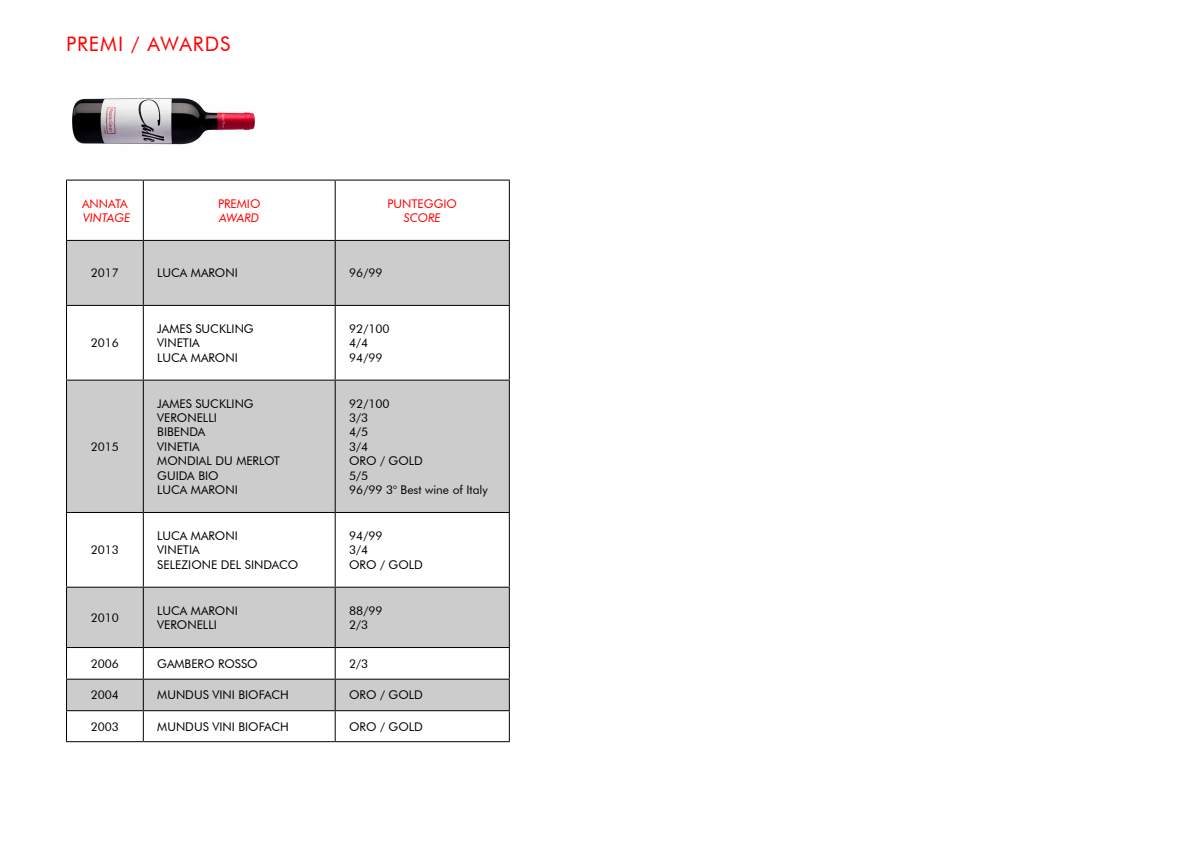
<style>
.page{position:relative;width:1191px;height:842px;background:#fff}
.page>*{position:absolute;margin:0;border:0;box-sizing:border-box;transform-origin:0 0}
.t1{font:20px "Futura BT";letter-spacing:.05em;color:#f00}
.t2{font:12px/14.4px "Futura BT";color:#000}
.t3{font:12px "Futura BT";color:#f00}
.t4{font:italic 12px "Futura BT";color:#f00}
</style>
<div class="page">
<svg style="left:67px;top:241px;width:442px;height:469px;fill:#ccc"></svg>
<hr style="left:66px;top:180px;width:77px;height:1px;background:#000">
<hr style="left:66px;top:181px;width:1px;height:59px;background:#000">
<hr style="left:143px;top:180px;width:192px;height:1px;background:#000">
<hr style="left:143px;top:181px;width:1px;height:59px;background:#000">
<hr style="left:335px;top:180px;width:175px;height:1px;background:#000">
<hr style="left:335px;top:181px;width:1px;height:59px;background:#000">
<hr style="left:509px;top:181px;width:1px;height:59px;background:#000">
<hr style="left:66px;top:240px;width:77px;height:1px;background:#000">
<hr style="left:66px;top:241px;width:1px;height:64px;background:#000">
<hr style="left:143px;top:240px;width:192px;height:1px;background:#000">
<hr style="left:143px;top:241px;width:1px;height:64px;background:#000">
<hr style="left:335px;top:240px;width:175px;height:1px;background:#000">
<hr style="left:335px;top:241px;width:1px;height:64px;background:#000">
<hr style="left:509px;top:241px;width:1px;height:64px;background:#000">
<hr style="left:66px;top:305px;width:77px;height:1px;background:#000">
<hr style="left:66px;top:306px;width:1px;height:74px;background:#000">
<hr style="left:143px;top:305px;width:192px;height:1px;background:#000">
<hr style="left:143px;top:306px;width:1px;height:74px;background:#000">
<hr style="left:335px;top:305px;width:175px;height:1px;background:#000">
<hr style="left:335px;top:306px;width:1px;height:74px;background:#000">
<hr style="left:509px;top:306px;width:1px;height:74px;background:#000">
<hr style="left:66px;top:380px;width:77px;height:1px;background:#000">
<hr style="left:66px;top:381px;width:1px;height:131px;background:#000">
<hr style="left:143px;top:380px;width:192px;height:1px;background:#000">
<hr style="left:143px;top:381px;width:1px;height:131px;background:#000">
<hr style="left:335px;top:380px;width:175px;height:1px;background:#000">
<hr style="left:335px;top:381px;width:1px;height:131px;background:#000">
<hr style="left:509px;top:381px;width:1px;height:131px;background:#000">
<hr style="left:66px;top:512px;width:77px;height:1px;background:#000">
<hr style="left:66px;top:513px;width:1px;height:74px;background:#000">
<hr style="left:143px;top:512px;width:192px;height:1px;background:#000">
<hr style="left:143px;top:513px;width:1px;height:74px;background:#000">
<hr style="left:335px;top:512px;width:175px;height:1px;background:#000">
<hr style="left:335px;top:513px;width:1px;height:74px;background:#000">
<hr style="left:509px;top:513px;width:1px;height:74px;background:#000">
<hr style="left:66px;top:587px;width:77px;height:1px;background:#000">
<hr style="left:66px;top:588px;width:1px;height:59px;background:#000">
<hr style="left:143px;top:587px;width:192px;height:1px;background:#000">
<hr style="left:143px;top:588px;width:1px;height:59px;background:#000">
<hr style="left:335px;top:587px;width:175px;height:1px;background:#000">
<hr style="left:335px;top:588px;width:1px;height:59px;background:#000">
<hr style="left:509px;top:588px;width:1px;height:59px;background:#000">
<hr style="left:66px;top:647px;width:77px;height:1px;background:#000">
<hr style="left:66px;top:648px;width:1px;height:31px;background:#000">
<hr style="left:143px;top:647px;width:192px;height:1px;background:#000">
<hr style="left:143px;top:648px;width:1px;height:31px;background:#000">
<hr style="left:335px;top:647px;width:175px;height:1px;background:#000">
<hr style="left:335px;top:648px;width:1px;height:31px;background:#000">
<hr style="left:509px;top:648px;width:1px;height:31px;background:#000">
<hr style="left:66px;top:679px;width:77px;height:1px;background:#000">
<hr style="left:66px;top:680px;width:1px;height:30px;background:#000">
<hr style="left:143px;top:679px;width:192px;height:1px;background:#000">
<hr style="left:143px;top:680px;width:1px;height:30px;background:#000">
<hr style="left:335px;top:679px;width:175px;height:1px;background:#000">
<hr style="left:335px;top:680px;width:1px;height:30px;background:#000">
<hr style="left:509px;top:680px;width:1px;height:30px;background:#000">
<hr style="left:66px;top:710px;width:77px;height:1px;background:#000">
<hr style="left:66px;top:711px;width:1px;height:30px;background:#000">
<hr style="left:143px;top:710px;width:192px;height:1px;background:#000">
<hr style="left:143px;top:711px;width:1px;height:30px;background:#000">
<hr style="left:335px;top:710px;width:175px;height:1px;background:#000">
<hr style="left:335px;top:711px;width:1px;height:30px;background:#000">
<hr style="left:509px;top:711px;width:1px;height:30px;background:#000">
<hr style="left:66px;top:741px;width:77px;height:1px;background:#000">
<hr style="left:143px;top:741px;width:192px;height:1px;background:#000">
<hr style="left:335px;top:741px;width:175px;height:1px;background:#000">
<img style="left:72px;top:98px;width:183px;height:47px">
<h1 class="t1" style="left:66px;top:32px;width:166px">PREMI / AWARDS</h1>
<p class="t3" style="left:82px;top:196px;width:47px">ANNATA</p>
<p class="t4" style="left:83px;top:210px;width:49px">VINTAGE</p>
<p class="t3" style="left:218px;top:196px;width:44px">PREMIO</p>
<p class="t4" style="left:219px;top:210px;width:42px">AWARD</p>
<p class="t3" style="left:387px;top:196px;width:71px">PUNTEGGIO</p>
<p class="t4" style="left:404px;top:210px;width:39px">SCORE</p>
<p class="t2" style="left:91px;top:266px;width:30px">2017</p>
<p class="t2" style="left:157px;top:266px;width:82px">LUCA MARONI</p>
<p class="t2" style="left:349px;top:266px;width:35px">96/99</p>
<p class="t2" style="left:91px;top:336px;width:30px">2016</p>
<p class="t2" style="left:91px;top:439px;width:30px">2015</p>
<p class="t2" style="left:91px;top:543px;width:30px">2013</p>
<p class="t2" style="left:157px;top:321px;width:98px">JAMES SUCKLING<br>VINETIA<br>LUCA MARONI</p>
<p class="t2" style="left:349px;top:321px;width:42px">92/100<br>4/4<br>94/99</p>
<p class="t2" style="left:157px;top:396px;width:124px">JAMES SUCKLING<br>VERONELLI<br>BIBENDA<br>VINETIA<br>MONDIAL DU MERLOT<br>GUIDA BIO<br>LUCA MARONI</p>
<p class="t2" style="left:349px;top:396px;width:140px">92/100<br>3/3<br>4/5<br>3/4<br>ORO / GOLD<br>5/5<br>96/99 3° Best wine of Italy</p>
<p class="t2" style="left:157px;top:528px;width:143px">LUCA MARONI<br>VINETIA<br>SELEZIONE DEL SINDACO</p>
<p class="t2" style="left:349px;top:528px;width:75px">94/99<br>3/4<br>ORO / GOLD</p>
<p class="t2" style="left:91px;top:610px;width:30px">2010</p>
<p class="t2" style="left:157px;top:603px;width:82px">LUCA MARONI<br>VERONELLI</p>
<p class="t2" style="left:349px;top:603px;width:35px">88/99<br>2/3</p>
<p class="t2" style="left:91px;top:656px;width:30px">2006</p>
<p class="t2" style="left:157px;top:656px;width:102px">GAMBERO ROSSO</p>
<p class="t2" style="left:349px;top:656px;width:21px">2/3</p>
<p class="t2" style="left:91px;top:688px;width:30px">2004</p>
<p class="t2" style="left:157px;top:688px;width:133px">MUNDUS VINI BIOFACH</p>
<p class="t2" style="left:349px;top:688px;width:75px">ORO / GOLD</p>
<p class="t2" style="left:91px;top:719px;width:30px">2003</p>
<p class="t2" style="left:157px;top:719px;width:133px">MUNDUS VINI BIOFACH</p>
<p class="t2" style="left:349px;top:719px;width:75px">ORO / GOLD</p>
</div>
